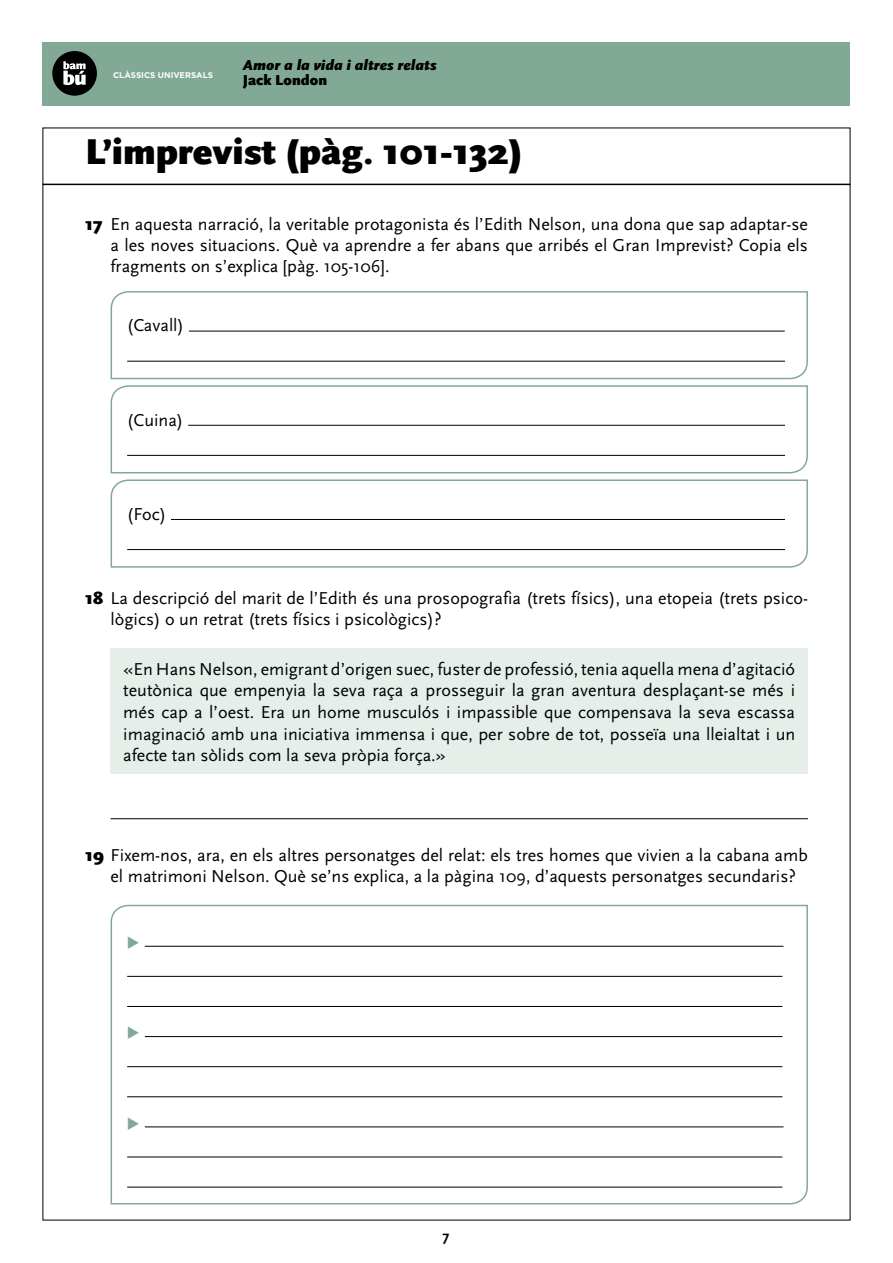
<style>
.page{position:relative;width:893px;height:1263px;background:#fff}
.page>*{position:absolute;margin:0;border:0;box-sizing:border-box;transform-origin:0 0}
.t1{font:900 37.5px "Scala Sans";color:#000}
.t2{font:18px/21px "Scala Sans";color:#000;text-align:justify}
.t3{font:italic 900 15px "Scala Sans";color:#000}
.t4{font:900 15px "Scala Sans";color:#000}
.t5{font:700 15px "Scala Sans";color:#000}
.t6{font:700 8.25px "Gotham";color:#fff}
.s1{font-weight:900}
</style>
<div class="page">
<div style="left:43px;top:43px;width:807px;height:63px;background:#82a996"></div>
<svg style="left:52px;top:51px;width:45px;height:45px"></svg>
<svg style="left:110px;top:291px;width:698px;height:89px"></svg>
<svg style="left:110px;top:385px;width:698px;height:89px"></svg>
<svg style="left:110px;top:479px;width:698px;height:89px"></svg>
<div style="left:111px;top:649px;width:697px;height:125px;background:#e6eeea"></div>
<hr style="left:111px;top:818px;width:697px;height:1px;background:#000">
<svg style="left:110px;top:904px;width:698px;height:301px"></svg>
<hr style="left:43px;top:184px;width:807px;height:1px;background:#000">
<svg style="left:128px;top:936px;width:11px;height:13px"></svg>
<svg style="left:128px;top:1026px;width:11px;height:13px"></svg>
<svg style="left:128px;top:1117px;width:11px;height:12px"></svg>
<p class="t6" style="left:113px;top:69px;width:101px">CLÀSSICS UNIVERSALS</p>
<p class="t3" style="left:243px;top:56px;width:195px">Amor a la vida i altres relats</p>
<p class="t4" style="left:243px;top:71px;width:86px">Jack London</p>
<h1 class="t1" style="left:85px;top:131px;width:439px">L’imprevist (pàg. 101-132)</h1>
<p class="t2" style="left:111px;top:214px;width:699px;text-indent:-26px"><span class="s1">17</span> En aquesta narració, la veritable protagonista és l’Edith Nelson, una dona que sap adaptar-se a les noves situacions. Què va aprendre a fer abans que arribés el Gran Imprevist? Copia els fragments on s’explica [pàg. 105-106].</p>
<p class="t2" style="left:127px;top:315px;width:59px">(Cavall)</p>
<p class="t2" style="left:127px;top:409px;width:58px">(Cuina)</p>
<p class="t2" style="left:127px;top:504px;width:41px">(Foc)</p>
<p class="t2" style="left:111px;top:588px;width:699px;text-indent:-26px"><span class="s1">18</span> La descripció del marit de l’Edith és una prosopografia (trets físics), una etopeia (trets psico&shy;lògics) o un retrat (trets físics i psicològics)?</p>
<p class="t2" style="left:123px;top:658px;width:673px;line-height:21.6px">«En Hans Nelson, emigrant d’origen suec, fuster de professió, tenia aquella mena d’agitació teutònica que empenyia la seva raça a prosseguir la gran aventura desplaçant-se més i més cap a l’oest. Era un home musculós i impassible que compensava la seva escassa imaginació amb una iniciativa immensa i que, per sobre de tot, posseïa una lleialtat i un afecte tan sòlids com la seva pròpia força.»</p>
<p class="t2" style="left:111px;top:845px;width:699px;text-indent:-26px"><span class="s1">19</span> Fixem-nos, ara, en els altres personatges del relat: els tres homes que vivien a la cabana amb el matrimoni Nelson. Què se’ns explica, a la pàgina 109, d’aquests personatges secundaris?</p>
<p class="t5" style="left:443px;top:1228px;width:8px">7</p>
</div>
